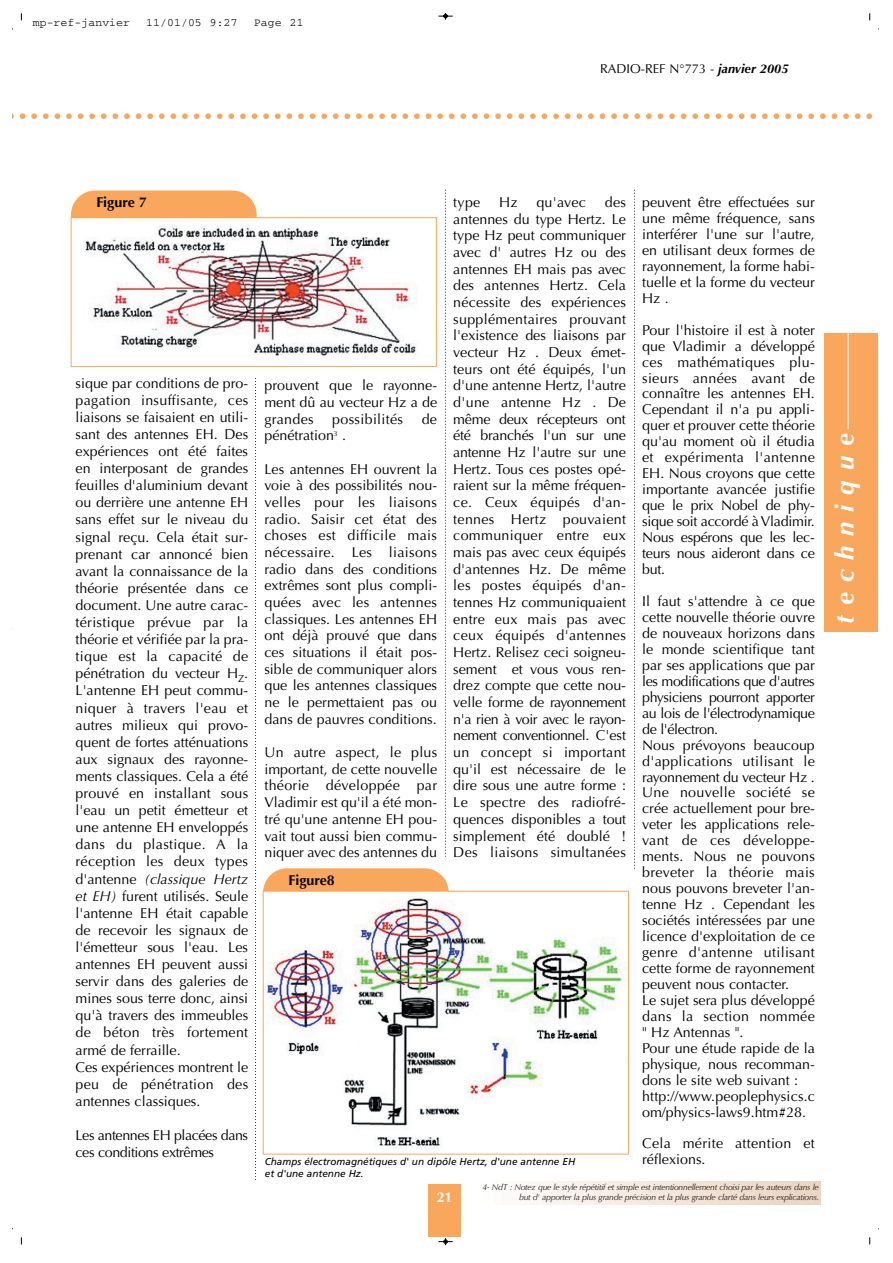
<style>
.page{position:relative;width:893px;height:1263px;background:#fff}
.page>*{position:absolute;margin:0;border:0;box-sizing:border-box;transform-origin:0 0}
.t1{font:italic 700 25.65px "Optima";letter-spacing:.39em;color:#fff}
.t2{font:14.25px/16.6px "Optima";color:#000;text-align:justify}
.t3{font:14.25px/17.1px "Optima";letter-spacing:-.03em;color:#000}
.t4{font:14.25px/15.6px "Optima";letter-spacing:.02em;color:#000}
.t5{font:700 14.25px "Optima";color:#000}
.t6{font:700 14.25px "Optima";color:#fff}
.t7{font:12.9px "Optima";color:#000}
.t8{font:11.4px "Courier";letter-spacing:.01em;color:#000}
.t9{font:italic 10.05px/12px "Frutiger";color:#000}
.t10{font:italic 8.55px/10.1px "Optima";letter-spacing:-.03em;color:#231f20;text-align:right}
.s1{font-weight:700;font-style:italic}
.s2{font-style:italic}
</style>
<div class="page">
<div style="left:428px;top:1184px;width:33px;height:53px;background:#f9a75d"></div>
<svg style="left:13px;top:113px;width:860px;height:6px"></svg>
<div style="left:824px;top:333px;width:54px;height:299px;background:#f9a75d"></div>
<hr style="left:847px;top:332px;width:1px;height:97px;background:#fff">
<div style="left:71px;top:191px;width:186px;height:53px;background:#f9a75d;border-radius:24px"></div>
<img style="left:73px;top:219px;width:343px;height:137px">
<div style="left:71px;top:217px;width:366px;height:150px;border:1px solid #f9a75d"></div>
<svg style="left:255px;top:378px;width:1px;height:802px"></svg>
<div style="left:263px;top:868px;width:186px;height:54px;background:#f9a75d;border-radius:24px"></div>
<img style="left:265px;top:893px;width:361px;height:256px">
<div style="left:263px;top:891px;width:366px;height:264px;border:1px solid #f9a75d"></div>
<svg style="left:634px;top:190px;width:1px;height:679px"></svg>
<svg style="left:445px;top:190px;width:1px;height:667px"></svg>
<div style="left:479px;top:1182px;width:341px;height:22px;background:linear-gradient(to right,#fefefd,#ebd4c0)"></div>
<svg style="left:438px;top:13px;width:14px;height:7px"></svg>
<svg style="left:438px;top:1238px;width:14px;height:7px"></svg>
<p class="t8" style="left:33px;top:19px;width:99px">mp-ref-janvier</p>
<p class="t8" style="left:146px;top:19px;width:93px">11/01/05 9:27</p>
<p class="t8" style="left:254px;top:19px;width:51px">Page 21</p>
<p class="t7" style="left:600px;top:63px;width:190px">RADIO-REF N°773 - <span class="s1">janvier 2005</span></p>
<p class="t5" style="left:96px;top:196px;width:52px">Figure 7</p>
<p class="t2" style="left:76px;top:376px;width:174px;line-height:17.1px;text-align:left">sique par conditions de pro&shy;pagation insuffisante, ces liaisons se faisaient en utili&shy;sant des antennes EH. Des expériences ont été faites en interposant de grandes feuilles d'aluminium devant ou derrière une antenne EH sans effet sur le niveau du signal reçu. Cela était sur&shy;prenant car annoncé bien avant la connaissance de la théorie présentée dans ce document. Une autre carac&shy;téristique prévue par la théorie et vérifiée par la pra&shy;tique est la capacité de pénétration du vecteur H<sub>Z</sub>.<br>L'antenne EH peut commu&shy;niquer à travers l'eau et autres milieux qui provo&shy;quent de fortes atténuations aux signaux des rayonne&shy;ments classiques. Cela a été prouvé en installant sous l'eau un petit émetteur et une antenne EH enveloppés dans du plastique. A la réception les deux types d'antenne <span class="s2">(classique Hertz et EH)</span> furent utilisés. Seule l'antenne EH était capable de recevoir les signaux de l'émetteur sous l'eau. Les antennes EH peuvent aussi servir dans des galeries de mines sous terre donc, ainsi qu'à travers des immeubles de béton très fortement armé de ferraille.<br>Ces expériences montrent le peu de pénétration des antennes classiques.</p>
<p class="t3" style="left:76px;top:1128px;width:174px">Les antennes EH placées dans ces conditions extrêmes</p>
<p class="t2" style="left:453px;top:195px;width:174px;text-indent:151px">des antennes du type Hertz. Le type Hz peut communiquer avec d' autres Hz ou des antennes EH mais pas avec des antennes Hertz. Cela nécessite des expériences supplémentaires prouvant l'existence des liaisons par vecteur Hz . Deux émet&shy;teurs ont été équipés, l'un d'une antenne Hertz, l'autre d'une antenne Hz . De même deux récepteurs ont été branchés l'un sur une antenne Hz l'autre sur une Hertz. Tous ces postes opé&shy;raient sur la même fréquen&shy;ce. Ceux équipés d'an&shy;tennes Hertz pouvaient communiquer entre eux mais pas avec ceux équipés d'antennes Hz. De même les postes équipés d'an&shy;tennes Hz communiquaient entre eux mais pas avec ceux équipés d'antennes Hertz. Relisez ceci soigneu&shy;sement et vous vous ren&shy;drez compte que cette nou&shy;velle forme de rayonnement n'a rien à voir avec le rayon&shy;nement conventionnel. C'est un concept si important qu'il est nécessaire de le dire sous une autre forme :<br>Le spectre des radiofré&shy;quences disponibles a tout simplement été doublé !<br>Des liaisons simultanées</p>
<p class="t2" style="left:642px;top:195px;width:174px;line-height:15.9px">peuvent être effectuées sur une même fréquence, sans interférer l'une sur l'autre, en utilisant deux formes de rayonnement, la forme habi&shy;tuelle et la forme du vecteur Hz .</p>
<p class="t2" style="left:453px;top:195px;width:29px">type</p>
<p class="t2" style="left:499px;top:195px;width:20px">Hz</p>
<p class="t2" style="left:536px;top:195px;width:51px">qu'avec</p>
<p class="t2" style="left:642px;top:323px;width:174px;line-height:15.9px">Pour l'histoire il est à noter que Vladimir a développé ces mathématiques plu&shy;sieurs années avant de connaître les antennes EH.<br>Cependant il n'a pu appli&shy;quer et prouver cette théorie qu'au moment où il étudia et expérimenta l'antenne EH. Nous croyons que cette importante avancée justifie que le prix Nobel de phy&shy;sique soit accordé à Vladimir.<br>Nous espérons que les lec&shy;teurs nous aideront dans ce but.</p>
<p class="t2" style="left:642px;top:594px;width:174px;line-height:15.9px;text-align:left">Il faut s'attendre à ce que cette nouvelle théorie ouvre de nouveaux horizons dans le monde scientifique tant par ses applications que par les modifications que d'autres physiciens pourront apporter au lois de l'électrodynamique de l'électron.<br>Nous prévoyons beaucoup d'applications utilisant le rayonnement du vecteur Hz .<br>Une nouvelle société se crée actuellement pour bre&shy;veter les applications rele&shy;vant de ces développe&shy;ments. Nous ne pouvons breveter la théorie mais nous pouvons breveter l'an&shy;tenne Hz . Cependant les sociétés intéressées par une licence d'exploitation de ce genre d'antenne utilisant cette forme de rayonnement peuvent nous contacter.<br>Le sujet sera plus développé dans la section nommée " Hz Antennas ".<br>Pour une étude rapide de la physique, nous recomman&shy;dons le site web suivant : http://www.peoplephysics.c om/physics-laws9.htm#28.</p>
<p class="t4" style="left:642px;top:1137px;width:174px">Cela mérite attention et réflexions.</p>
<p class="t2" style="left:264px;top:378px;width:174px">prouvent que le rayonne&shy;ment dû au vecteur Hz a de grandes</p>
<p class="t4" style="left:332px;top:412px;width:72px">possibilités</p>
<p class="t2" style="left:421px;top:412px;width:17px">de</p>
<p class="t2" style="left:264px;top:428px;width:83px">pénétration<sup>3</sup> .</p>
<p class="t2" style="left:264px;top:462px;width:174px">Les antennes EH ouvrent la voie à des possibilités nou&shy;velles pour les liaisons radio. Saisir cet état des choses est difficile mais nécessaire. Les liaisons radio dans des conditions extrêmes sont plus compli&shy;quées avec les antennes classiques. Les antennes EH ont déjà prouvé que dans ces situations il était pos&shy;sible de communiquer alors que les antennes classiques ne le permettaient pas ou dans de pauvres conditions.</p>
<p class="t2" style="left:264px;top:745px;width:174px">Un autre aspect, le plus important, de cette nouvelle théorie développée par Vladimir est qu'il a été mon&shy;tré qu'une antenne EH pou&shy;vait tout aussi bien commu&shy;niquer avec des antennes du</p>
<p class="t5" style="left:288px;top:874px;width:48px">Figure8</p>
<p class="t9" style="left:265px;top:1156px;width:312px">Champs électromagnétiques d' un dipôle Hertz, d'une antenne EH et d'une antenne Hz.</p>
<p class="t10" style="left:482px;top:1182px;width:338px">4- NdT : Notez que le style répétitif et simple est intentionnellement choisi par les auteurs dans le but d' apporter la plus grande précision et la plus grande clarté dans leurs explications.</p>
<p class="t6" style="left:436px;top:1191px;width:17px">21</p>
<h1 class="t1" style="left:834px;top:624px;width:192px;rotate:-90deg">technique</h1>
</div>
